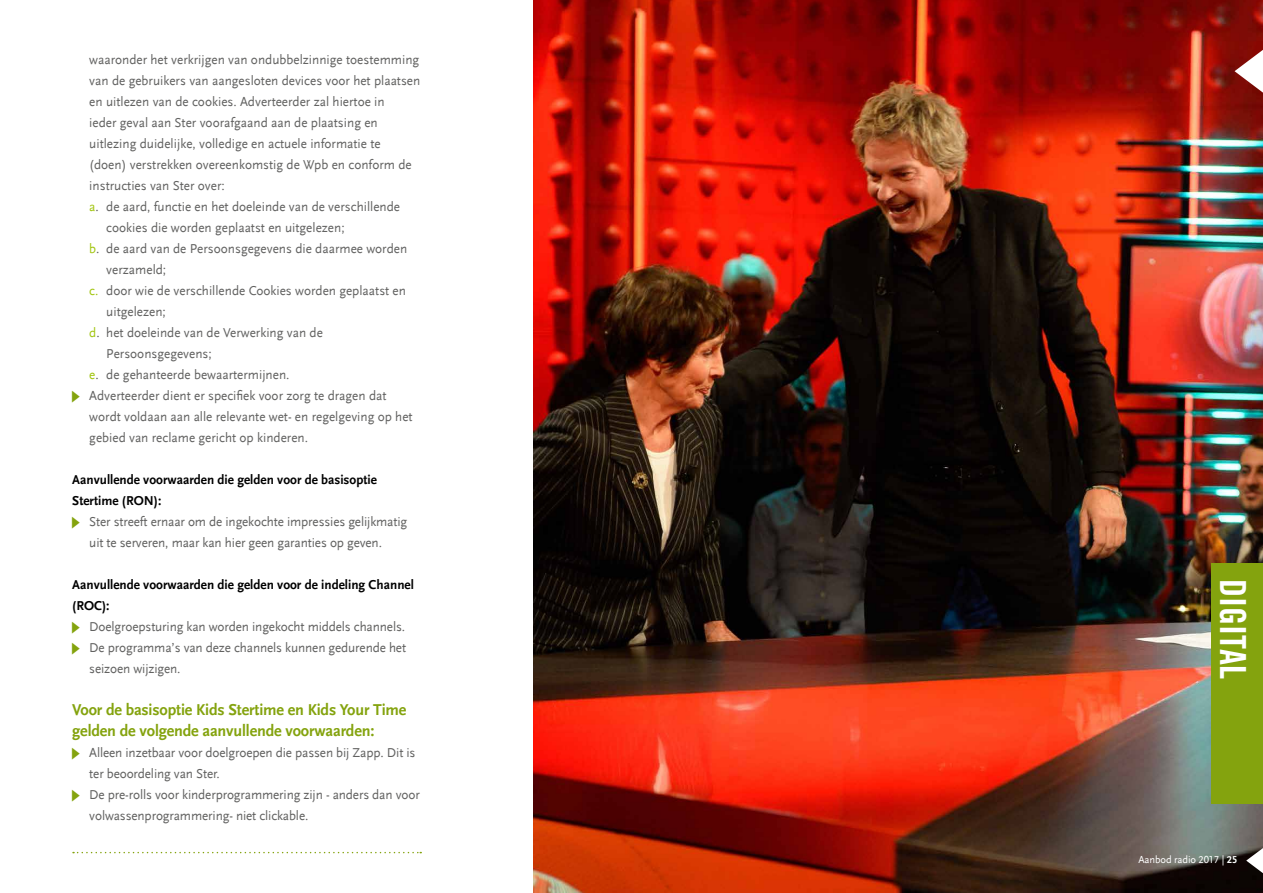
<style>
.page{position:relative;width:1263px;height:893px;background:#fff}
.page>*{position:absolute;margin:0;border:0;box-sizing:border-box;transform-origin:0 0}
.t1{font:36px "Trade Gothic LT Std Bd Cn 20";color:#fff}
.t2{font:700 16.5px/21px "Scala Sans LF";letter-spacing:-.01em;color:#84a30e}
.t3{font:13.5px "Scala Sans LF";color:#626261}
.t4{font:700 13.5px "Scala Sans LF";color:#000}
.t5{font:10.5px "Scala Sans LF";letter-spacing:-.01em;color:#fff}
.s1{color:#a2c510}
.s2{font-family:"STER Das Buro";color:#84a30e}
.s3{font-weight:700}
</style>
<div class="page">
<img style="left:534px;top:0;width:729px;height:893px">
<svg style="left:73px;top:852px;width:348px;height:1px"></svg>
<div style="left:1212px;top:563px;width:51px;height:241px;background:#84a30e"></div>
<svg style="left:1246px;top:838px;width:17px;height:45px"></svg>
<svg style="left:1234px;top:41px;width:29px;height:61px"></svg>
<p class="t3" style="left:89px;top:52px;width:331px">waaronder het verkrijgen van ondubbelzinnige toestemming</p>
<p class="t3" style="left:89px;top:73px;width:333px">van de gebruikers van aangesloten devices voor het plaatsen</p>
<p class="t3" style="left:89px;top:94px;width:297px">en uitlezen van de cookies. Adverteerder zal hiertoe in</p>
<p class="t3" style="left:89px;top:115px;width:290px">ieder geval aan Ster voorafgaand aan de plaatsing en</p>
<p class="t3" style="left:89px;top:136px;width:293px">uitlezing duidelijke, volledige en actuele informatie te</p>
<p class="t3" style="left:89px;top:157px;width:324px">(doen) verstrekken overeenkomstig de Wpb en conform de</p>
<p class="t3" style="left:89px;top:178px;width:137px">instructies van Ster over:</p>
<p class="t3" style="left:89px;top:199px;width:312px"><span class="s1">a</span>. de aard, functie en het doeleinde van de verschillende</p>
<p class="t3" style="left:106px;top:220px;width:240px">cookies die worden geplaatst en uitgelezen;</p>
<p class="t3" style="left:89px;top:241px;width:319px"><span class="s1">b</span>. de aard van de Persoonsgegevens die daarmee worden</p>
<p class="t3" style="left:106px;top:262px;width:61px">verzameld;</p>
<p class="t3" style="left:89px;top:283px;width:318px"><span class="s1">c.</span> door wie de verschillende Cookies worden geplaatst en</p>
<p class="t3" style="left:106px;top:304px;width:61px">uitgelezen;</p>
<p class="t3" style="left:89px;top:325px;width:235px"><span class="s1">d</span>. het doeleinde van de Verwerking van de</p>
<p class="t3" style="left:106px;top:346px;width:107px">Persoonsgegevens;</p>
<p class="t3" style="left:89px;top:367px;width:202px"><span class="s1">e</span>. de gehanteerde bewaartermijnen.</p>
<p class="t3" style="left:72px;top:388px;width:316px"><span class="s2">&gt;</span> Adverteerder dient er specifiek voor zorg te dragen dat</p>
<p class="t3" style="left:89px;top:409px;width:325px">wordt voldaan aan alle relevante wet- en regelgeving op het</p>
<p class="t3" style="left:89px;top:430px;width:220px">gebied van reclame gericht op kinderen.</p>
<p class="t4" style="left:72px;top:472px;width:306px">Aanvullende voorwaarden die gelden voor de basisoptie</p>
<p class="t4" style="left:72px;top:493px;width:91px">Stertime (RON):</p>
<p class="t3" style="left:72px;top:514px;width:336px"><span class="s2">&gt;</span> Ster streeft ernaar om de ingekochte impressies gelijkmatig</p>
<p class="t3" style="left:89px;top:535px;width:294px">uit te serveren, maar kan hier geen garanties op geven.</p>
<p class="t4" style="left:72px;top:577px;width:343px">Aanvullende voorwaarden die gelden voor de indeling Channel</p>
<p class="t4" style="left:72px;top:598px;width:39px">(ROC):</p>
<p class="t3" style="left:72px;top:619px;width:334px"><span class="s2">&gt;</span> Doelgroepsturing kan worden ingekocht middels channels.</p>
<p class="t3" style="left:72px;top:640px;width:335px"><span class="s2">&gt;</span> De programma’s van deze channels kunnen gedurende het</p>
<p class="t3" style="left:89px;top:661px;width:93px">seizoen wijzigen.</p>
<p class="t2" style="left:72px;top:699px;width:336px">Voor de basisoptie Kids Stertime en Kids Your Time gelden de volgende aanvullende voorwaarden:</p>
<p class="t3" style="left:72px;top:745px;width:345px"><span class="s2">&gt;</span> Alleen inzetbaar voor doelgroepen die passen bij Zapp. Dit is</p>
<p class="t3" style="left:89px;top:766px;width:132px">ter beoordeling van Ster.</p>
<p class="t3" style="left:72px;top:787px;width:349px"><span class="s2">&gt;</span> De pre-rolls voor kinderprogrammering zijn - anders dan voor</p>
<p class="t3" style="left:89px;top:808px;width:221px">volwassenprogrammering- niet clickable.</p>
<h1 class="t1" style="left:1255px;top:579px;width:101px;rotate:90deg">DIGITAL</h1>
<p class="t5" style="left:1138px;top:854px;width:100px">Aanbod radio 2017 | <span class="s3">25</span></p>
</div>
